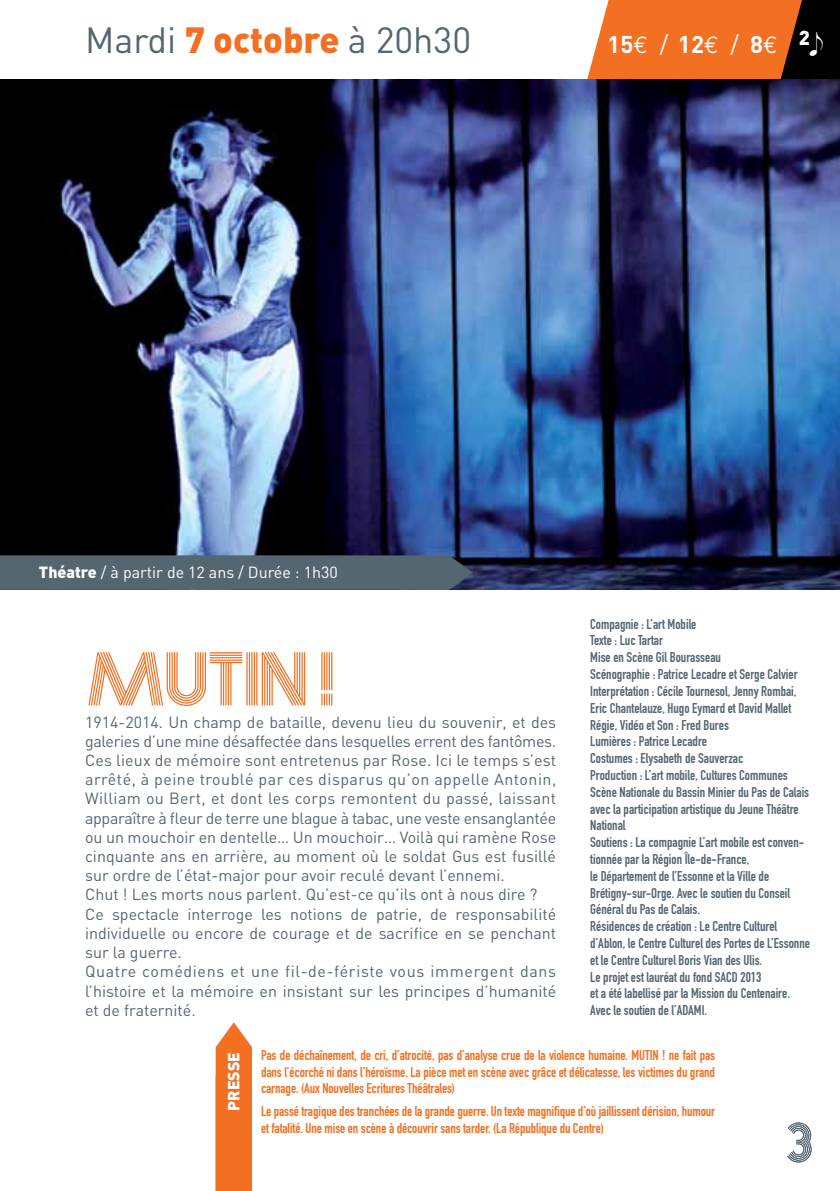
<style>
.page{position:relative;width:840px;height:1191px;background:#fff}
.page>*{position:absolute;margin:0;border:0;box-sizing:border-box;transform-origin:0 0}
.t1{font:68px "Prisma";color:#f36f21}
.t2{font:50px "Prisma";color:#546670}
.t3{font:36px "DIN";color:#546670}
.t4{font:700 24px "DIN";color:#fff}
.t5{font:16px/19.2px "DIN";color:#546670}
.t6{font:16px "DIN";color:#fff}
.t7{font:900 16px "DIN";color:#fff}
.t8{font:14px/16.8px "DIN Engschrift";color:#546670}
.t9{font:14px/16.8px "DIN Engschrift";letter-spacing:-.005em;color:#f36f21;text-align:justify}
.s1{font-weight:900;color:#f36f21}
.s2{font-family:"Euro Mono";font-weight:400}
.s3{font-weight:400}
.s4{font-family:"Sonata";font-weight:400}
.s5{font-weight:900}
</style>
<div class="page">
<svg style="left:587px;top:0;width:252px;height:79px;background:#c76125"></svg>
<img style="left:1px;top:79px;width:838px;height:511px">
<svg style="left:1px;top:555px;width:471px;height:35px;background:#51636e"></svg>
<svg style="left:215px;top:1022px;width:37px;height:169px;background:#f47b34"></svg>
<img style="left:0;top:79px;width:1px;height:511px">
<h3 class="t3" style="left:85px;top:18px;width:387px">Mardi <span class="s1">7 octobre</span> à 20h30</h3>
<h3 class="t4" style="left:607px;top:29px;width:217px">15<span class="s2">E</span> <span class="s3">/</span> 12<span class="s2">E</span> <span class="s3">/</span> 8<span class="s2">E</span> <sup>2</sup><span class="s4">e</span></h3>
<p class="t6" style="left:39px;top:562px;width:300px"><span class="s5">Théatre</span> / à partir de 12 ans / Durée : 1h30</p>
<p class="t8" style="left:590px;top:615px;width:221px">Compagnie : L’art Mobile<br>Texte : Luc Tartar<br>Mise en Scène Gil Bourasseau<br>Scénographie : Patrice Lecadre et Serge Calvier Interprétation : Cécile Tournesol, Jenny Rombai, Eric Chantelauze, Hugo Eymard et David Mallet Régie, Vidéo et Son : Fred Bures<br>Lumières : Patrice Lecadre<br>Costumes : Elysabeth de Sauverzac<br>Production : L’art mobile, Cultures Communes Scène Nationale du Bassin Minier du Pas de Calais avec la participation artistique du Jeune Théâtre National<br>Soutiens : La compagnie L’art mobile est conven&shy;tionnée par la Région Île-de-France,<br>le Département de l’Essonne et la Ville de Brétigny-sur-Orge. Avec le soutien du Conseil Général du Pas de Calais.<br>Résidences de création : Le Centre Culturel d’Ablon, le Centre Culturel des Portes de L’Essonne et le Centre Culturel Boris Vian des Ulis.<br>Le projet est lauréat du fond SACD 2013<br>et a été labellisé par la Mission du Centenaire.<br>Avec le soutien de l’ADAMI.</p>
<h1 class="t1" style="left:85px;top:628px;width:248px">MUTIN !</h1>
<p class="t5" style="left:85px;top:712px;width:472px">1914-2014. Un champ de bataille, devenu lieu du souvenir, et des galeries d’une mine désaffectée dans lesquelles errent des fantômes.<br>Ces lieux de mémoire sont entretenus par Rose. Ici le temps s’est arrêté, à peine troublé par ces disparus qu’on appelle Antonin, William ou Bert, et dont les corps remontent du passé, laissant apparaître à fleur de terre une blague à tabac, une veste ensanglantée ou un mouchoir en dentelle… Un mouchoir… Voilà qui ramène Rose cinquante ans en arrière, au moment où le soldat Gus est fusillé sur ordre de l’état-major pour avoir reculé devant l’ennemi.<br>Chut ! Les morts nous parlent. Qu’est-ce qu’ils ont à nous dire ?<br>Ce spectacle interroge les notions de patrie, de responsabilité individuelle ou encore de courage et de sacrifice en se penchant sur la guerre.<br>Quatre comédiens et une fil-de-fériste vous immergent dans l’histoire et la mémoire en insistant sur les principes d’humanité et de fraternité.</p>
<p class="t9" style="left:261px;top:1046px;width:455px">Pas de déchaînement, de cri, d’atrocité, pas d’analyse crue de la violence humaine. MUTIN ! ne fait pas dans l’écorché ni dans l’héroïsme. La pièce met en scène avec grâce et délicatesse, les victimes du grand carnage. (Aux Nouvelles Ecritures Théâtrales)</p>
<p class="t9" style="left:261px;top:1102px;width:455px">Le passé tragique des tranchées de la grande guerre. Un texte magnifique d’où jaillissent dérision, humour et fatalité. Une mise en scène à découvrir sans tarder. (La République du Centre)</p>
<p class="t7" style="left:223px;top:1110px;width:60px;rotate:-90deg">PRESSE</p>
<p class="t7" style="left:223px;top:1139px;width:51px;rotate:-90deg">PRESS</p>
<h2 class="t2" style="left:781px;top:1105px;width:34px">3</h2>
</div>
